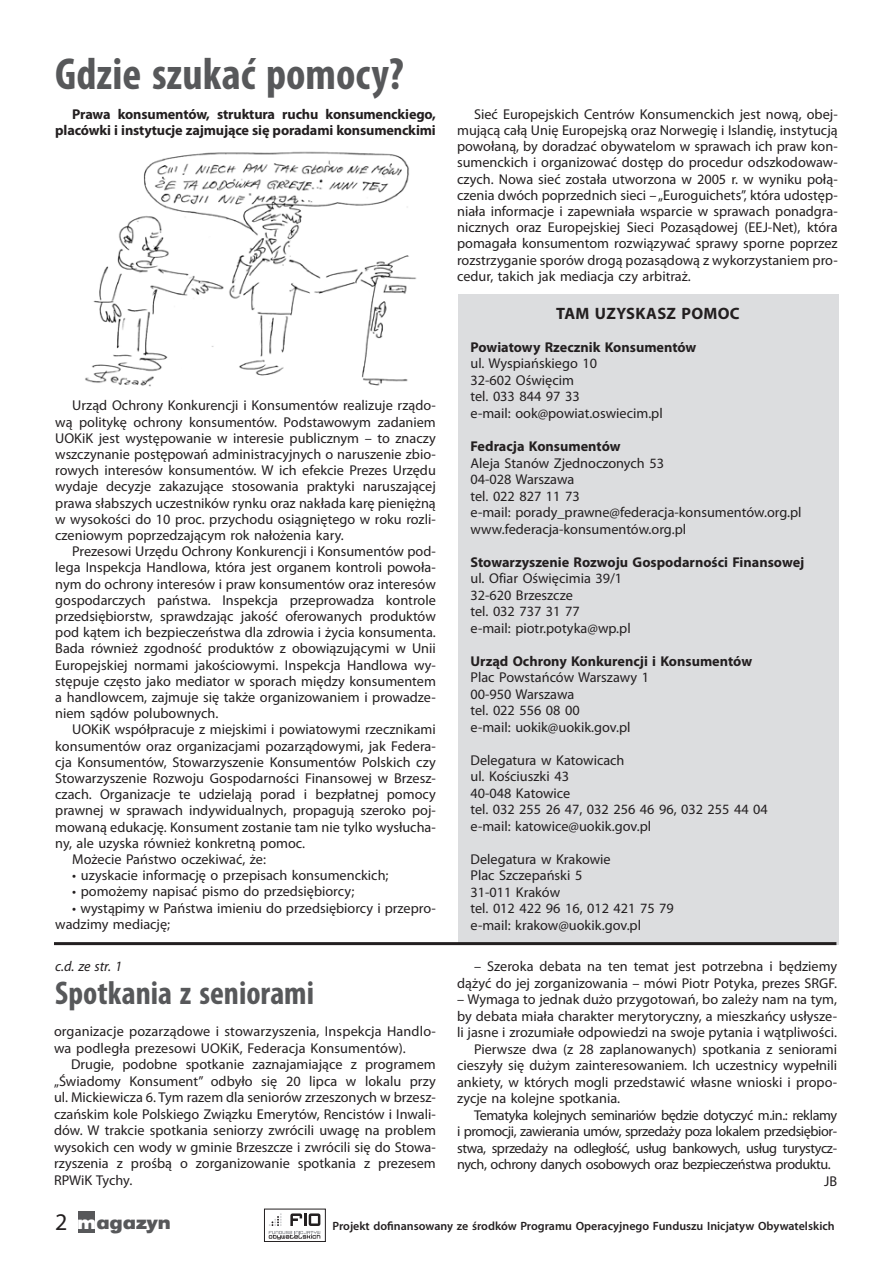
<style>
.page{position:relative;width:893px;height:1263px;background:#fff}
.page>*{position:absolute;margin:0;border:0;box-sizing:border-box;transform-origin:0 0}
.tytuly{font:700 condensed 45px "Myriad Pro";color:#57585a}
.Tekst_glowny{font:700 condensed 33px "Myriad Pro";color:#57585a}
.Tekst_glowny-2{font:24px "Myriad Pro";color:#231f20}
.t1{font:19.95px "URW Grotesk TCE Bol Wid";color:#57585a}
.Tekst_glowny-3{font:700 16.5px "Myriad Pro";letter-spacing:.02em;color:#231f20}
.Tekst_glowny-4{font:14.25px/16.2px "Myriad Pro";color:#231f20;text-align:justify}
.Tekst_glowny-5{font:700 14.25px/16.2px "Myriad Pro";letter-spacing:-.01em;color:#231f20;text-align:right}
.Tekst_glowny-6{font:italic 14.25px "Myriad Pro";color:#231f20}
.t2{font:600 12px "Myriad Pro";color:#231f20}
.s1{color:#fff}
</style>
<div class="page">
<div style="left:78px;top:1211px;width:17px;height:22px;background:#57585a"></div>
<div style="left:458px;top:294px;width:380px;height:650px;background:#dcdddf"></div>
<hr style="left:54px;top:942px;width:782px;height:3px;background:#231f20">
<div style="left:264px;top:1209px;width:62px;height:33px;border:1px solid #231f20"></div>
<svg style="left:269px;top:1213px;width:51px;height:26px"></svg>
<img style="left:85px;top:151px;width:332px;height:236px">
<p class="tytuly" style="left:55px;top:46px;width:350px">Gdzie szukać pomocy?</p>
<p class="Tekst_glowny-5" style="left:55px;top:105px;width:382px">Prawa konsumentów, struktura ruchu konsumenckiego, placówki i instytucje zajmujące się poradami konsumenckimi</p>
<p class="Tekst_glowny-4" style="left:55px;top:397px;width:382px;text-indent:17px">Urząd Ochrony Konkurencji i Konsumentów realizuje rządo&shy;wą politykę ochrony konsumentów. Podstawowym zadaniem UOKiK jest występowanie w interesie publicznym – to znaczy wszczynanie postępowań administracyjnych o naruszenie zbio&shy;rowych interesów konsumentów. W ich efekcie Prezes Urzędu wydaje decyzje zakazujące stosowania praktyki naruszającej prawa słabszych uczestników rynku oraz nakłada karę pieniężną w wysokości do 10 proc. przychodu osiągniętego w roku rozli&shy;czeniowym poprzedzającym rok nałożenia kary.</p>
<p class="Tekst_glowny-4" style="left:55px;top:543px;width:382px;text-indent:17px">Prezesowi Urzędu Ochrony Konkurencji i Konsumentów pod&shy;lega Inspekcja Handlowa, która jest organem kontroli powoła&shy;nym do ochrony interesów i praw konsumentów oraz interesów gospodarczych państwa. Inspekcja przeprowadza kontrole przedsiębiorstw, sprawdzając jakość oferowanych produktów pod kątem ich bezpieczeństwa dla zdrowia i życia konsumenta.<br>Bada również zgodność produktów z obowiązującymi w Unii Europejskiej normami jakościowymi. Inspekcja Handlowa wy&shy;stępuje często jako mediator w sporach między konsumentem a handlowcem, zajmuje się także organizowaniem i prowadze&shy;niem sądów polubownych.</p>
<p class="Tekst_glowny-4" style="left:55px;top:721px;width:382px;text-indent:17px">UOKiK współpracuje z miejskimi i powiatowymi rzecznikami konsumentów oraz organizacjami pozarządowymi, jak Federa&shy;cja Konsumentów, Stowarzyszenie Konsumentów Polskich czy Stowarzyszenie Rozwoju Gospodarności Finansowej w Brzesz&shy;czach. Organizacje te udzielają porad i bezpłatnej pomocy prawnej w sprawach indywidualnych, propagują szeroko poj&shy;mowaną edukację. Konsument zostanie tam nie tylko wysłucha&shy;ny, ale uzyska również konkretną pomoc.</p>
<p class="Tekst_glowny-4" style="left:72px;top:851px;width:195px">Możecie Państwo oczekiwać, że:</p>
<p class="Tekst_glowny-4" style="left:72px;top:867px;width:318px">• uzyskacie informację o przepisach konsumenckich;</p>
<p class="Tekst_glowny-4" style="left:72px;top:883px;width:284px">• pomożemy napisać pismo do przedsiębiorcy;</p>
<p class="Tekst_glowny-4" style="left:55px;top:899px;width:382px;text-indent:17px">• wystąpimy w Państwa imieniu do przedsiębiorcy i przepro&shy;wadzimy mediację;</p>
<p class="Tekst_glowny-6" style="left:55px;top:958px;width:68px">c.d. ze str. 1</p>
<p class="Tekst_glowny" style="left:55px;top:973px;width:260px">Spotkania z seniorami</p>
<p class="Tekst_glowny-4" style="left:54px;top:1023px;width:383px">organizacje pozarządowe i stowarzyszenia, Inspekcja Handlo&shy;wa podległa prezesowi UOKiK, Federacja Konsumentów).</p>
<p class="Tekst_glowny-4" style="left:54px;top:1056px;width:383px;text-indent:17px">Drugie, podobne spotkanie zaznajamiające z programem „Świadomy Konsument” odbyło się 20 lipca w lokalu przy ul. Mickiewicza 6. Tym razem dla seniorów zrzeszonych w brzesz&shy;czańskim kole Polskiego Związku Emerytów, Rencistów i Inwali&shy;dów. W trakcie spotkania seniorzy zwrócili uwagę na problem wysokich cen wody w gminie Brzeszcze i zwrócili się do Stowa&shy;rzyszenia z prośbą o zorganizowanie spotkania z prezesem RPWiK Tychy.</p>
<p class="Tekst_glowny-4" style="left:457px;top:106px;width:382px;text-indent:17px">Sieć Europejskich Centrów Konsumenckich jest nową, obej&shy;mującą całą Unię Europejską oraz Norwegię i Islandię, instytucją powołaną, by doradzać obywatelom w sprawach ich praw kon&shy;sumenckich i organizować dostęp do procedur odszkodowaw&shy;czych. Nowa sieć została utworzona w 2005 r. w wyniku połą&shy;czenia dwóch poprzednich sieci – „Euroguichets”, która udostęp&shy;niała informacje i zapewniała wsparcie w sprawach ponadgra&shy;nicznych oraz Europejskiej Sieci Pozasądowej (EEJ-Net), która pomagała konsumentom rozwiązywać sprawy sporne poprzez rozstrzyganie sporów drogą pozasądową z wykorzystaniem pro&shy;cedur, takich jak mediacja czy arbitraż.</p>
<p class="Tekst_glowny-3" style="left:556px;top:303px;width:185px">TAM UZYSKASZ POMOC</p>
<p class="Tekst_glowny-5" style="left:470px;top:339px;width:227px">Powiatowy Rzecznik Konsumentów</p>
<p class="Tekst_glowny-4" style="left:470px;top:355px;width:128px">ul. Wyspiańskiego 10</p>
<p class="Tekst_glowny-4" style="left:470px;top:372px;width:105px">32-602 Oświęcim</p>
<p class="Tekst_glowny-4" style="left:470px;top:388px;width:111px">tel. 033 844 97 33</p>
<p class="Tekst_glowny-4" style="left:470px;top:405px;width:194px">e-mail: ook@powiat.oswiecim.pl</p>
<p class="Tekst_glowny-5" style="left:470px;top:438px;width:152px">Fedracja Konsumentów</p>
<p class="Tekst_glowny-4" style="left:470px;top:454px;width:195px">Aleja Stanów Zjednoczonych 53</p>
<p class="Tekst_glowny-4" style="left:470px;top:471px;width:105px">04-028 Warszawa</p>
<p class="Tekst_glowny-4" style="left:470px;top:487px;width:111px">tel. 022 827 11 73</p>
<p class="Tekst_glowny-4" style="left:470px;top:504px;width:332px">e-mail: porady_prawne@federacja-konsumentów.org.pl</p>
<p class="Tekst_glowny-4" style="left:470px;top:520px;width:217px">www.federacja-konsumentów.org.pl</p>
<p class="Tekst_glowny-5" style="left:470px;top:553px;width:335px">Stowarzyszenie Rozwoju Gospodarności Finansowej</p>
<p class="Tekst_glowny-4" style="left:470px;top:570px;width:153px">ul. Ofiar Oświęcimia 39/1</p>
<p class="Tekst_glowny-4" style="left:470px;top:586px;width:104px">32-620 Brzeszcze</p>
<p class="Tekst_glowny-4" style="left:470px;top:603px;width:111px">tel. 032 737 31 77</p>
<p class="Tekst_glowny-4" style="left:470px;top:619px;width:162px">e-mail: piotr.potyka@wp.pl</p>
<p class="Tekst_glowny-5" style="left:470px;top:652px;width:283px">Urząd Ochrony Konkurencji i Konsumentów</p>
<p class="Tekst_glowny-4" style="left:470px;top:669px;width:180px">Plac Powstańców Warszawy 1</p>
<p class="Tekst_glowny-4" style="left:470px;top:685px;width:105px">00-950 Warszawa</p>
<p class="Tekst_glowny-4" style="left:470px;top:702px;width:111px">tel. 022 556 08 00</p>
<p class="Tekst_glowny-4" style="left:470px;top:718px;width:162px">e-mail: uokik@uokik.gov.pl</p>
<p class="Tekst_glowny-4" style="left:470px;top:751px;width:156px">Delegatura w Katowicach</p>
<p class="Tekst_glowny-4" style="left:470px;top:768px;width:100px">ul. Kościuszki 43</p>
<p class="Tekst_glowny-4" style="left:470px;top:784px;width:101px">40-048 Katowice</p>
<p class="Tekst_glowny-4" style="left:470px;top:801px;width:299px">tel. 032 255 26 47, 032 256 46 96, 032 255 44 04</p>
<p class="Tekst_glowny-4" style="left:470px;top:817px;width:182px">e-mail: katowice@uokik.gov.pl</p>
<p class="Tekst_glowny-4" style="left:470px;top:850px;width:142px">Delegatura w Krakowie</p>
<p class="Tekst_glowny-4" style="left:470px;top:867px;width:113px">Plac Szczepański 5</p>
<p class="Tekst_glowny-4" style="left:470px;top:883px;width:91px">31-011 Kraków</p>
<p class="Tekst_glowny-4" style="left:470px;top:900px;width:205px">tel. 012 422 96 16, 012 421 75 79</p>
<p class="Tekst_glowny-4" style="left:470px;top:916px;width:172px">e-mail: krakow@uokik.gov.pl</p>
<p class="Tekst_glowny-4" style="left:457px;top:958px;width:381px;text-align:right">– Szeroka debata na ten temat jest potrzebna i będziemy dążyć do jej zorganizowania – mówi Piotr Potyka, prezes SRGF.</p>
<p class="Tekst_glowny-4" style="left:457px;top:991px;width:381px">– Wymaga to jednak dużo przygotowań, bo zależy nam na tym, by debata miała charakter merytoryczny, a mieszkańcy usłysze&shy;li jasne i zrozumiałe odpowiedzi na swoje pytania i wątpliwości.</p>
<p class="Tekst_glowny-4" style="left:457px;top:1041px;width:381px;text-indent:17px">Pierwsze dwa (z 28 zaplanowanych) spotkania z seniorami cieszyły się dużym zainteresowaniem. Ich uczestnicy wypełnili ankiety, w których mogli przedstawić własne wnioski i propo&shy;zycje na kolejne spotkania.</p>
<p class="Tekst_glowny-4" style="left:457px;top:1107px;width:381px;text-indent:17px">Tematyka kolejnych seminariów będzie dotyczyć m.in.: reklamy i promocji, zawierania umów, sprzedaży poza lokalem przedsiębior&shy;stwa, sprzedaży na odległość, usług bankowych, usług turystycz&shy;nych, ochrony danych osobowych oraz bezpieczeństwa produktu.</p>
<p class="Tekst_glowny-4" style="left:824px;top:1173px;width:14px">JB</p>
<p class="Tekst_glowny-2" style="left:55px;top:1207px;width:14px">2</p>
<p class="t1" style="left:77px;top:1211px;width:95px"><span class="s1">m</span>agazyn</p>
<p class="t2" style="left:333px;top:1218px;width:504px">Projekt dofinansowany ze środków Programu Operacyjnego Funduszu Inicjatyw Obywatelskich</p>
</div>
